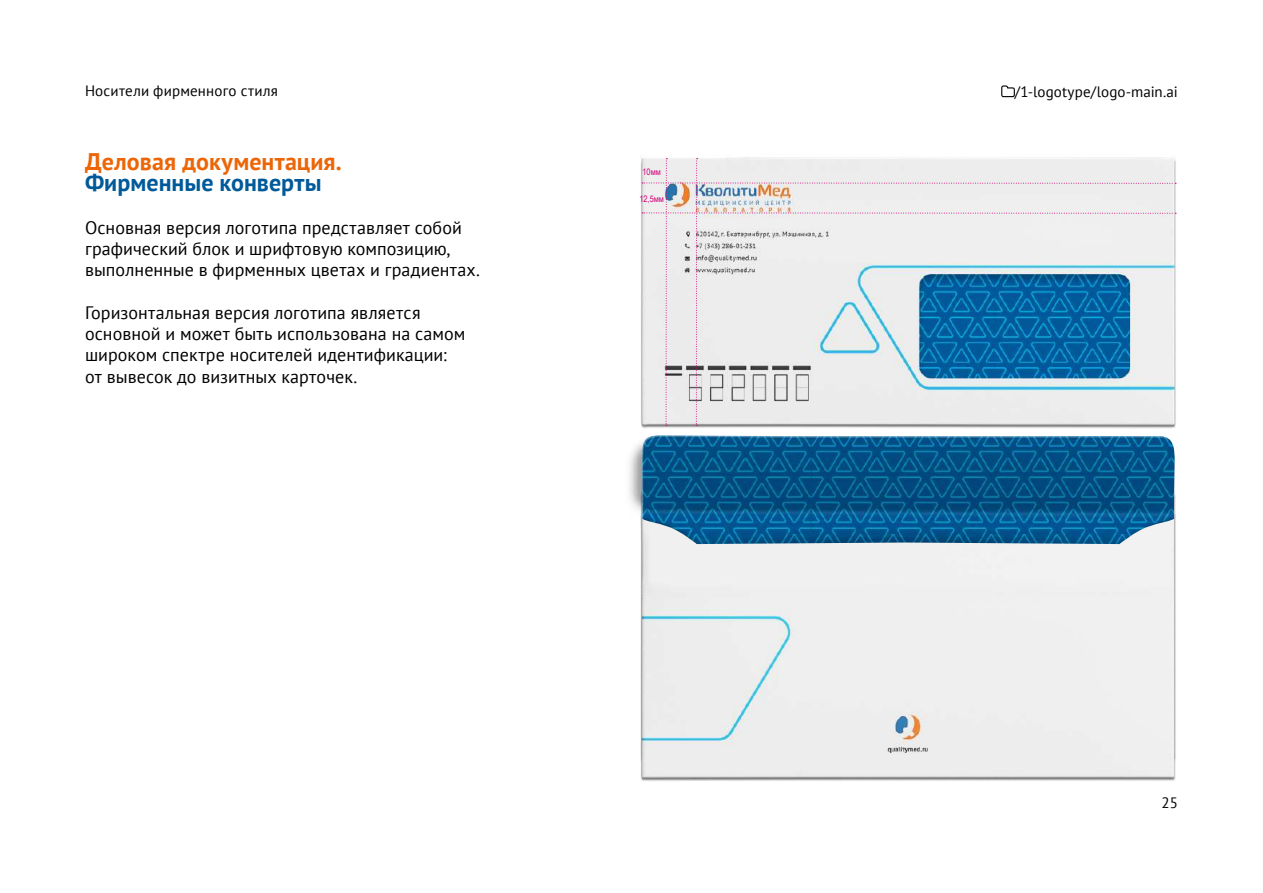
<style>
.page{position:relative;width:1263px;height:893px;background:#fff}
.page>*{position:absolute;margin:0;border:0;box-sizing:border-box;transform-origin:0 0}
.t1{font:700 24px "PT Sans";letter-spacing:.005em;color:#ec6608}
.t2{font:700 24px "PT Sans";color:#005a9a}
.t3{font:18px/21.3px "PT Sans";letter-spacing:.005em;color:#000}
.t4{font:15px "PT Sans";letter-spacing:.01em;color:#000}
.t5{font:9px "Arial Narrow";color:#d10078}
</style>
<div class="page">
<img style="left:629px;top:157px;width:548px;height:624px">
<img style="left:642px;top:435px;width:533px;height:109px">
<svg style="left:642px;top:158px;width:534px;height:268px"></svg>
<p class="t4" style="left:85px;top:81px;width:194px">Носители фирменного стиля</p>
<p class="t4" style="left:1015px;top:82px;width:164px">/1-logotype/logo-main.ai</p>
<h1 class="t1" style="left:85px;top:146px;width:258px">Деловая документация.</h1>
<h1 class="t2" style="left:85px;top:167px;width:238px">Фирменные конверты</h1>
<p class="t3" style="left:85px;top:216px;width:396px">Основная версия логотипа представляет собой графический блок и шрифтовую композицию, выполненные в фирменных цветах и градиентах.</p>
<p class="t3" style="left:85px;top:301px;width:382px">Горизонтальная версия логотипа является основной и может быть использована на самом широком спектре носителей идентификации: от вывесок до визитных карточек.</p>
<p class="t5" style="left:642px;top:165px;width:20px">10мм</p>
<p class="t5" style="left:639px;top:192px;width:26px">12,5мм</p>
<p class="t4" style="left:1161px;top:793px;width:18px">25</p>
</div>
